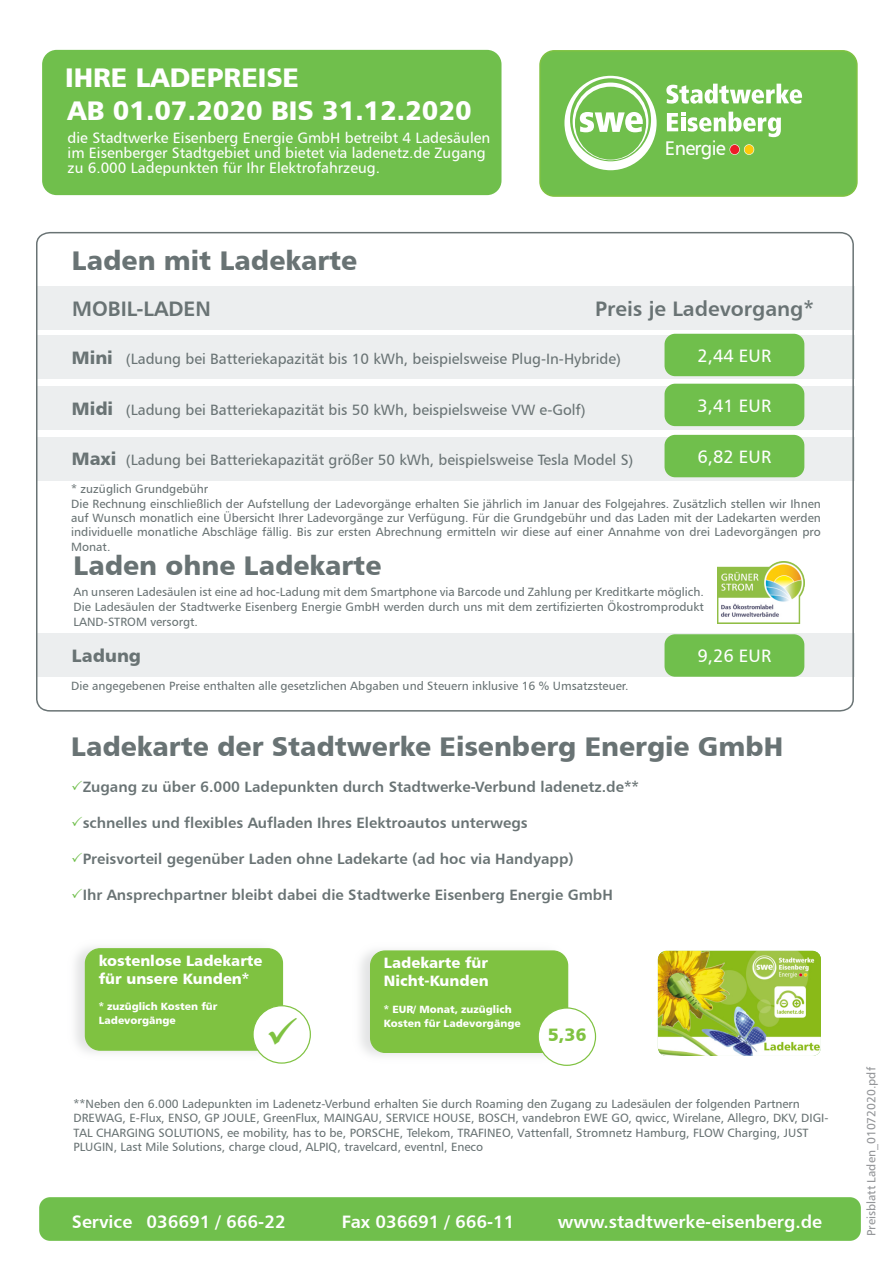
<style>
.page{position:relative;width:893px;height:1263px;background:#fff}
.page>*{position:absolute;margin:0;border:0;box-sizing:border-box;transform-origin:0 0}
.t1{font:27px "Humanist 777 BT Black B";color:#697374}
.t2{font:27px/32.4px "Humanist 777 BT Black B";color:#fff}
.t3{font:21px "Humanist 777 BT Bold B";color:#697374}
.t4{font:19.8px "Humanist 777 BT Roman B";letter-spacing:-.035em;color:#fff}
.t5{font:18px "Humanist 777 BT Bold B";color:#fff}
.t6{font:18px "Humanist 777 BT Roman B";color:#fff}
.t7{font:18px "Humanist 777 BT Black B";color:#697374}
.t8{font:18px "Humanist 777 BT Black B";color:#7fc241}
.t9{font:15px "Humanist 777 BT Bold B";color:#697374}
.t10{font:15px "Humanist 777 BT Roman B";color:#697374}
.t11{font:15px/15px "Humanist 777 BT Roman B";color:#fff}
.t12{font:15px/18px "Humanist 777 BT Black B";color:#fff}
.t13{font:12px/14.4px "Humanist 777 BT Roman B";color:#697374}
.t14{font:12px "Humanist 777 BT Roman B";color:#939598}
.t15{font:10.5px/13.5px "Humanist 777 BT Black B";color:#fff}
.s1{font-family:"Humanist 777 BT Black B";font-size:18px}
.s2{color:#70bf4c}
</style>
<div class="page">
<div style="left:539px;top:50px;width:319px;height:147px;background:#70bf4c;border:2px solid #7fc241;border-radius:14px"></div>
<div style="left:39px;top:1197px;width:822px;height:44px;background:#70bf4c;border-radius:11px"></div>
<div style="left:42px;top:50px;width:460px;height:145px;background:#70bf4c;border-radius:15px"></div>
<svg style="left:564px;top:76px;width:93px;height:94px"></svg>
<svg style="left:666px;top:84px;width:136px;height:20px"></svg>
<svg style="left:667px;top:112px;width:114px;height:25px"></svg>
<svg style="left:730px;top:144px;width:24px;height:11px"></svg>
<img style="left:658px;top:951px;width:163px;height:105px;border-radius:8px">
<img style="left:75px;top:947px;width:209px;height:114px">
<div style="left:85px;top:948px;width:198px;height:103px;background:#7fc241;border:1px solid #7fc241;border-radius:15px"></div>
<div style="left:252px;top:1005px;width:59px;height:59px;background:#fff;border:1px solid #7fc241;border-radius:50%"></div>
<div style="left:370px;top:950px;width:198px;height:103px;background:#7fc241;border:1px solid #7fc241;border-radius:15px"></div>
<div style="left:538px;top:1007px;width:58px;height:59px;background:#fff;border:1px solid #7fc241;border-radius:50%"></div>
<svg style="left:36px;top:232px;width:818px;height:480px"></svg>
<img style="left:718px;top:562px;width:86px;height:61px">
<div style="left:665px;top:334px;width:139px;height:42px;background:#70bf4c;border-radius:11px"></div>
<div style="left:665px;top:384px;width:139px;height:42px;background:#70bf4c;border-radius:11px"></div>
<div style="left:665px;top:435px;width:139px;height:42px;background:#70bf4c;border-radius:11px"></div>
<div style="left:665px;top:634px;width:139px;height:43px;background:#70bf4c;border-radius:11px"></div>
<h1 class="t2" style="left:65px;top:64px;width:408px">IHRE LADEPREISE<br>AB 01.07.2020 BIS 31.12.2020</h1>
<p class="t11" style="left:68px;top:132px;width:424px">die Stadtwerke Eisenberg Energie GmbH betreibt 4 Ladesäulen im Eisenberger Stadtgebiet und bietet via ladenetz.de Zugang zu 6.000 Ladepunkten für Ihr Elektrofahrzeug.</p>
<h1 class="t1" style="left:72px;top:249px;width:287px">Laden mit Ladekarte</h1>
<h3 class="t4" style="left:665px;top:140px;width:62px">Energie</h3>
<h2 class="t3" style="left:72px;top:300px;width:140px">MOBIL-LADEN</h2>
<h2 class="t3" style="left:595px;top:300px;width:220px">Preis je Ladevorgang*</h2>
<p class="t10" style="left:72px;top:352px;width:551px"><span class="s1">Mini</span> (Ladung bei Batteriekapazität bis 10 kWh, beispielsweise Plug-In-Hybride)</p>
<p class="t10" style="left:72px;top:403px;width:515px"><span class="s1">Midi</span> (Ladung bei Batteriekapazität bis 50 kWh, beispielsweise VW e-Golf)</p>
<p class="t10" style="left:72px;top:454px;width:563px"><span class="s1">Maxi</span> (Ladung bei Batteriekapazität größer 50 kWh, beispielsweise Tesla Model S)</p>
<h3 class="t6" style="left:698px;top:348px;width:75px">2,44 EUR</h3>
<h3 class="t6" style="left:698px;top:398px;width:75px">3,41 EUR</h3>
<h3 class="t6" style="left:698px;top:449px;width:75px">6,82 EUR</h3>
<p class="t13" style="left:71px;top:483px;width:751px">* zuzüglich Grundgebühr<br>Die Rechnung einschließlich der Aufstellung der Ladevorgänge erhalten Sie jährlich im Januar des Folgejahres. Zusätzlich stellen wir Ihnen auf Wunsch monatlich eine Übersicht Ihrer Ladevorgänge zur Verfügung. Für die Grundgebühr und das Laden mit der Ladekarten werden individuelle monatliche Abschläge fällig. Bis zur ersten Abrechnung ermitteln wir diese auf einer Annahme von drei Ladevorgängen pro Monat.</p>
<h1 class="t1" style="left:74px;top:554px;width:309px">Laden ohne Ladekarte</h1>
<p class="t13" style="left:74px;top:585px;width:632px;line-height:15px;text-align:justify">An unseren Ladesäulen ist eine ad hoc-Ladung mit dem Smartphone via Barcode und Zahlung per Kreditkarte möglich.<br>Die Ladesäulen der Stadtwerke Eisenberg Energie GmbH werden durch uns mit dem zertifizierten Ökostromprodukt LAND-STROM versorgt.</p>
<h3 class="t7" style="left:72px;top:648px;width:71px">Ladung</h3>
<h3 class="t6" style="left:698px;top:648px;width:75px">9,26 EUR</h3>
<p class="t13" style="left:71px;top:679px;width:559px">Die angegebenen Preise enthalten alle gesetzlichen Abgaben und Steuern inklusive 16 % Umsatzsteuer.</p>
<h1 class="t1" style="left:71px;top:735px;width:714px">Ladekarte der Stadtwerke Eisenberg Energie GmbH</h1>
<p class="t9" style="left:71px;top:781px;width:569px"><span class="s2">✓</span>Zugang zu über 6.000 Ladepunkten durch Stadtwerke-Verbund ladenetz.de**</p>
<p class="t9" style="left:71px;top:817px;width:458px"><span class="s2">✓</span>schnelles und flexibles Aufladen Ihres Elektroautos unterwegs</p>
<p class="t9" style="left:71px;top:853px;width:504px"><span class="s2">✓</span>Preisvorteil gegenüber Laden ohne Ladekarte (ad hoc via Handyapp)</p>
<p class="t9" style="left:71px;top:889px;width:543px"><span class="s2">✓</span>Ihr Ansprechpartner bleibt dabei die Stadtwerke Eisenberg Energie GmbH</p>
<p class="t12" style="left:99px;top:953px;width:165px">kostenlose Ladekarte für unsere Kunden*</p>
<p class="t15" style="left:99px;top:1001px;width:120px">* zuzüglich Kosten für<br>Ladevorgänge</p>
<p class="t12" style="left:384px;top:955px;width:106px">Ladekarte für<br>Nicht-Kunden</p>
<p class="t15" style="left:384px;top:1004px;width:138px">* EUR/ Monat, zuzüglich<br>Kosten für Ladevorgänge</p>
<h3 class="t8" style="left:548px;top:1028px;width:40px">5,36</h3>
<p class="t13" style="left:74px;top:1098px;width:757px">**Neben den 6.000 Ladepunkten im Ladenetz-Verbund erhalten Sie durch Roaming den Zugang zu Ladesäulen der folgenden Partnern DREWAG, E-Flux, ENSO, GP JOULE, GreenFlux, MAINGAU, SERVICE HOUSE, BOSCH, vandebron EWE GO, qwicc, Wirelane, Allegro, DKV, DIGI-TAL CHARGING SOLUTIONS, ee mobility, has to be, PORSCHE, Telekom, TRAFINEO, Vattenfall, Stromnetz Hamburg, FLOW Charging, JUST PLUGIN, Last Mile Solutions, charge cloud, ALPIQ, travelcard, eventnl, Eneco</p>
<h3 class="t5" style="left:72px;top:1214px;width:215px">Service 036691 / 666-22</h3>
<h3 class="t5" style="left:342px;top:1214px;width:174px">Fax 036691 / 666-11</h3>
<h3 class="t5" style="left:558px;top:1214px;width:266px">www.stadtwerke-eisenberg.de</h3>
<p class="t14" style="left:866px;top:1236px;width:171px;rotate:-90deg">Preisblatt Laden_01072020.pdf</p>
</div>
